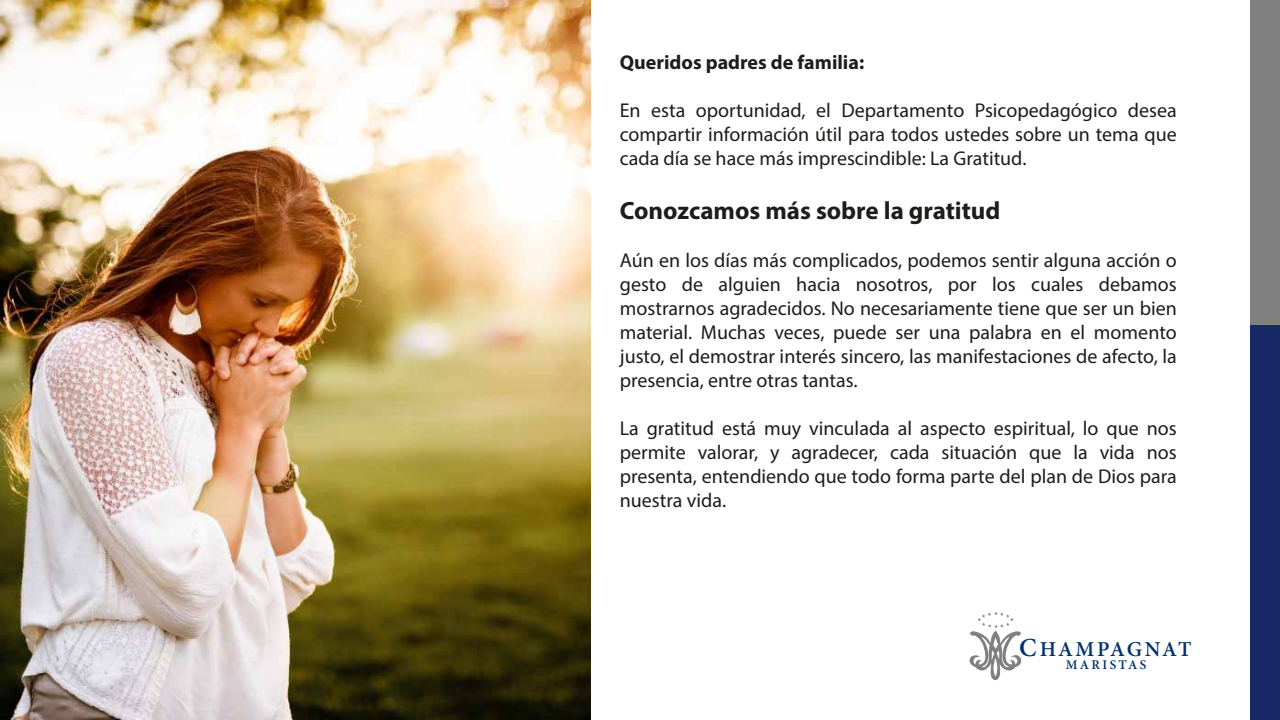
<style>
.page{position:relative;width:1280px;height:720px;background:#fff}
.page>*{position:absolute;margin:0;border:0;box-sizing:border-box;transform-origin:0 0}
.t1{font:700 25px "Myriad Pro";color:#1d1d1b}
.t2{font:600 21.3px "Minion Pro";letter-spacing:.09em;color:#00336b}
.t3{font:20px/24px "Myriad Pro";color:#1d1d1b;text-align:justify}
.t4{font:700 20px "Myriad Pro";color:#1d1d1b}
.t5{font:600 13.3px "Minion Pro";letter-spacing:.18em;color:#00336b}
.s1{font-size:26px}
</style>
<div class="page">
<div style="left:1250px;top:324px;width:30px;height:396px;background:#172a66"></div>
<svg style="left:969px;top:612px;width:53px;height:68px"></svg>
<div style="left:1250px;top:0;width:30px;height:324px;background:#808080"></div>
<img style="left:0;top:0;width:591px;height:720px">
<p class="t4" style="left:620px;top:49px;width:246px">Queridos padres de familia:</p>
<p class="t3" style="left:620px;top:98px;width:559px">En esta oportunidad, el Departamento Psicopedagógico desea compartir información útil para todos ustedes sobre un tema que cada día se hace más imprescindible: La Gratitud.</p>
<p class="t1" style="left:620px;top:195px;width:382px">Conozcamos más sobre la gratitud</p>
<p class="t3" style="left:620px;top:248px;width:559px">Aún en los días más complicados, podemos sentir alguna acción o gesto de alguien hacia nosotros, por los cuales debamos mostrarnos agradecidos. No necesariamente tiene que ser un bien material. Muchas veces, puede ser una palabra en el momento justo, el demostrar interés sincero, las manifestaciones de afecto, la presencia, entre otras tantas.</p>
<p class="t3" style="left:620px;top:416px;width:559px">La gratitud está muy vinculada al aspecto espiritual, lo que nos permite valorar, y agradecer, cada situación que la vida nos presenta, entendiendo que todo forma parte del plan de Dios para nuestra vida.</p>
<p class="t2" style="left:1019px;top:634px;width:174px"><span class="s1">C</span>HAMPAGNAT</p>
<p class="t5" style="left:1066px;top:656px;width:82px">MARISTAS</p>
</div>
